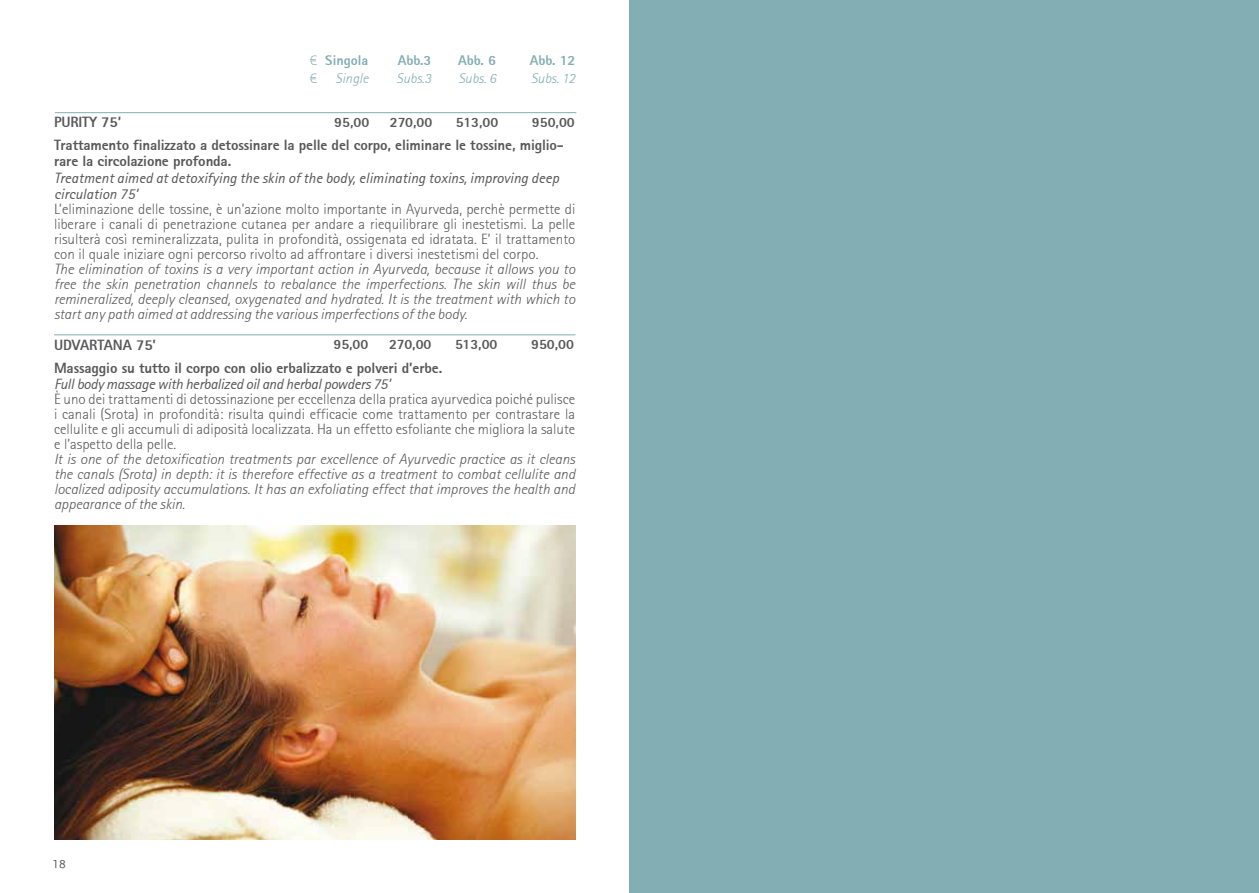
<style>
.page{position:relative;width:1259px;height:893px;background:#fff}
.page>*{position:absolute;margin:0;border:0;box-sizing:border-box;transform-origin:0 0}
.t1{font:300 15px/15px "Rotis Sans Serif 45";color:#58585a;text-align:justify}
.t2{font:italic 300 15px/15px "Rotis Sans Serif 46";color:#58585a;text-align:justify}
.t3{font:800 15px/22.5px "Rotis Sans Serif 75";letter-spacing:-.01em;color:#58585a}
.t4{font:italic 15px/16.5px "Rotis Sans Serif 56";color:#58585a}
.t5{font:italic 15px "Rotis Sans Serif 56";letter-spacing:-.02em;color:#58585a}
.t6{font:800 14.25px "Rotis Sans Serif 75";color:#58585a}
.t7{font:italic 300 14.25px "Rotis Sans Serif 46";color:#83aeb3}
.t8{font:800 14.25px "Rotis Sans Serif 75";color:#83aeb3}
.t9{font:300 14.25px "PF Agora Sans Pro";color:#83aeb3}
.t10{font:12px "PF Agora Sans Pro";color:#58585a}
.s1{font-family:"PF Agora Sans Pro";font-weight:300}
</style>
<div class="page">
<div style="left:629px;top:0;width:630px;height:893px;background:#83aeb3"></div>
<hr style="left:54px;top:334px;width:521px;height:1px;background:#83aeb3">
<img style="left:55px;top:526px;width:520px;height:314px">
<hr style="left:55px;top:112px;width:521px;height:1px;background:#83aeb3">
<p class="t8" style="left:310px;top:51px;width:60px"><span class="s1">€</span> Singola</p>
<p class="t8" style="left:398px;top:51px;width:35px">Abb.3</p>
<p class="t8" style="left:458px;top:51px;width:39px">Abb. 6</p>
<p class="t8" style="left:530px;top:51px;width:47px">Abb. 12</p>
<p class="t9" style="left:310px;top:70px;width:9px">€</p>
<p class="t7" style="left:335px;top:70px;width:34px">Single</p>
<p class="t7" style="left:396px;top:70px;width:36px">Subs.3</p>
<p class="t7" style="left:458px;top:70px;width:39px">Subs. 6</p>
<p class="t7" style="left:531px;top:70px;width:46px">Subs. 12</p>
<p class="t3" style="left:54px;top:111px;width:511px">PURITY 75’<br>Trattamento finalizzato a detossinare la pelle del corpo, eliminare le tossine, miglio-</p>
<p class="t3" style="left:54px;top:150px;width:179px">rare la circolazione profonda.</p>
<p class="t4" style="left:54px;top:170px;width:506px">Treatment aimed at detoxifying the skin of the body, eliminating toxins, improving deep circulation 75’</p>
<p class="t1" style="left:54px;top:202px;width:523px">L’eliminazione delle tossine, è un’azione molto importante in Ayurveda, perchè permette di liberare i canali di penetrazione cutanea per andare a riequilibrare gli inestetismi. La pelle risulterà così remineralizzata, pulita in profondità, ossigenata ed idratata. E’ il trattamento con il quale iniziare ogni percorso rivolto ad affrontare i diversi inestetismi del corpo.</p>
<p class="t2" style="left:54px;top:262px;width:523px">The elimination of toxins is a very important action in Ayurveda, because it allows you to free the skin penetration channels to rebalance the imperfections. The skin will thus be remineralized, deeply cleansed, oxygenated and hydrated. It is the treatment with which to start any path aimed at addressing the various imperfections of the body.</p>
<p class="t6" style="left:334px;top:113px;width:36px">95,00</p>
<p class="t6" style="left:390px;top:113px;width:44px">270,00</p>
<p class="t6" style="left:456px;top:113px;width:44px">513,00</p>
<p class="t6" style="left:532px;top:113px;width:44px">950,00</p>
<p class="t3" style="left:54px;top:334px;width:390px">UDVARTANA 75’<br>Massaggio su tutto il corpo con olio erbalizzato e polveri d’erbe.</p>
<p class="t5" style="left:54px;top:375px;width:338px">Full body massage with herbalized oil and herbal powders 75’</p>
<p class="t1" style="left:54px;top:392px;width:523px">È uno dei trattamenti di detossinazione per eccellenza della pratica ayurvedica poiché pulisce i canali (Srota) in profondità: risulta quindi efficacie come trattamento per contrastare la cellulite e gli accumuli di adiposità localizzata. Ha un effetto esfoliante che migliora la salute e l’aspetto della pelle.</p>
<p class="t2" style="left:54px;top:452px;width:523px">It is one of the detoxification treatments par excellence of Ayurvedic practice as it cleans the canals (Srota) in depth: it is therefore effective as a treatment to combat cellulite and localized adiposity accumulations. It has an exfoliating effect that improves the health and appearance of the skin.</p>
<p class="t6" style="left:333px;top:335px;width:36px">95,00</p>
<p class="t6" style="left:389px;top:335px;width:44px">270,00</p>
<p class="t6" style="left:455px;top:335px;width:44px">513,00</p>
<p class="t6" style="left:531px;top:335px;width:44px">950,00</p>
<p class="t10" style="left:52px;top:857px;width:15px">18</p>
</div>
